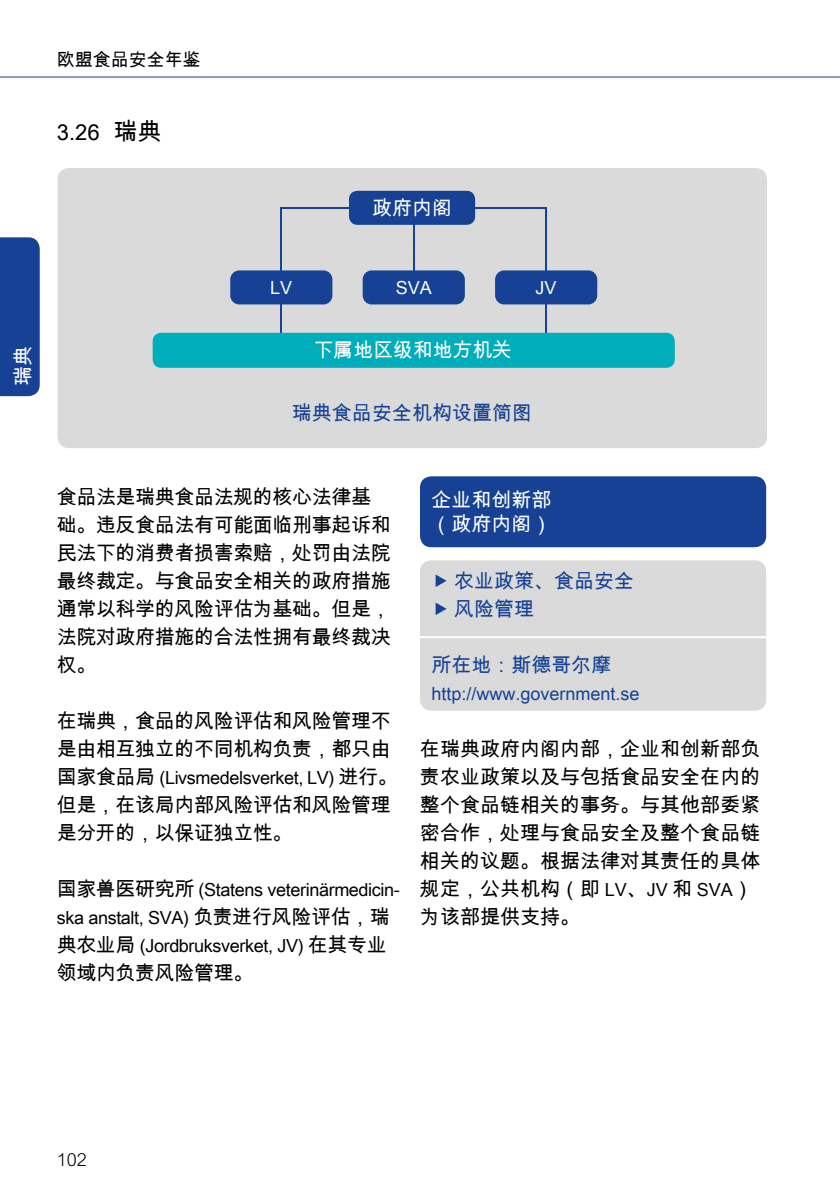
<style>
.page{position:relative;width:840px;height:1191px;background:#fff}
.page>*{position:absolute;margin:0;border:0;box-sizing:border-box;transform-origin:0 0}
.t1{font:22px "Arial Unicode MS";color:#000}
.t2{font:20px/28px "Arial Unicode MS";letter-spacing:-.02em;color:#000}
.t3{font:20px/28px "Arial Unicode MS";color:#000}
.t4{font:20px/28px "Arial Unicode MS";color:#164194}
.t5{font:20px/24px "Arial Unicode MS";color:#fff}
.t6{font:18px/28px "Arial Unicode MS";letter-spacing:-.02em;color:#000}
.t7{font:18px "Arial Unicode MS";color:#164194}
.t8{font:18px "Arial Unicode MS";color:#000}
.t9{font:18px "Arial Unicode MS";color:#fff}
.t10{font:300 18px "Arial MT Pro";color:#000}
.s1{font-size:24px}
.s2{font-size:20px}
.s3{font-size:18px}
</style>
<div class="page">
<hr style="left:0;top:77px;width:839px;height:1px;background:#164194">
<div style="left:0;top:237px;width:40px;height:159px;background:#164194"></div>
<div style="left:420px;top:560px;width:345px;height:150px;background:#dadada;border-radius:11px"></div>
<hr style="left:420px;top:636px;width:345px;height:2px;background:#fff">
<div style="left:420px;top:476px;width:345px;height:71px;background:#164194;border-radius:11px"></div>
<div style="left:58px;top:168px;width:708px;height:280px;background:#dadada;border-radius:11px"></div>
<hr style="left:412px;top:223px;width:2px;height:50px;background:#164194">
<hr style="left:280px;top:207px;width:266px;height:2px;background:#164194">
<hr style="left:280px;top:207px;width:2px;height:126px;background:#164194">
<hr style="left:544px;top:207px;width:2px;height:130px;background:#164194">
<div style="left:153px;top:333px;width:521px;height:35px;background:#00adba;border-radius:9px"></div>
<div style="left:230px;top:270px;width:102px;height:34px;background:#164194;border-radius:9px"></div>
<div style="left:362px;top:270px;width:102px;height:34px;background:#164194;border-radius:9px"></div>
<div style="left:495px;top:270px;width:102px;height:34px;background:#164194;border-radius:9px"></div>
<div style="left:349px;top:191px;width:126px;height:34px;background:#164194;border-radius:9px"></div>
<p class="t8" style="left:57px;top:47px;width:145px">欧盟食品安全年鉴</p>
<p class="t1" style="left:57px;top:116px;width:106px">3.26 <span class="s1">瑞典</span></p>
<p class="t5" style="left:11px;top:386px;width:41px;rotate:-90deg">瑞典</p>
<p class="t5" style="left:372px;top:195px;width:81px">政府内阁</p>
<p class="t9" style="left:270px;top:274px;width:24px">LV</p>
<p class="t9" style="left:395px;top:274px;width:38px">SVA</p>
<p class="t9" style="left:535px;top:274px;width:23px">JV</p>
<p class="t5" style="left:313px;top:338px;width:200px">下属地区级和地方机关</p>
<p class="t4" style="left:292px;top:398px;width:241px">瑞典食品安全机构设置简图</p>
<p class="t2" style="left:57px;top:483px;width:335px">食品法是瑞典食品法规的核心法律基础。违反食品法有可能面临刑事起诉和民法下的消费者损害索赔，处罚由法院最终裁定。与食品安全相关的政府措施通常以科学的风险评估为基础。但是，法院对政府措施的合法性拥有最终裁决权。</p>
<p class="t2" style="left:57px;top:707px;width:335px">在瑞典，食品的风险评估和风险管理不是由相互独立的不同机构负责，都只由</p>
<p class="t6" style="left:57px;top:763px;width:342px"><span class="s2">国家食品局</span> (Livsmedelsverket, LV) <span class="s2">进行。</span></p>
<p class="t2" style="left:57px;top:791px;width:335px">但是，在该局内部风险评估和风险管理是分开的，以保证独立性。</p>
<p class="t6" style="left:57px;top:875px;width:344px"><span class="s2">国家兽医研究所</span> (Statens veterinärmedicin&shy;ska anstalt, SVA) <span class="s2">负责进行风险评估，瑞典农业局</span> (Jordbruksverket, JV) <span class="s2">在其专业</span></p>
<p class="t2" style="left:57px;top:959px;width:198px">领域内负责风险管理。</p>
<p class="t5" style="left:431px;top:487px;width:122px">企业和创新部（政府内阁）</p>
<p class="t4" style="left:454px;top:567px;width:181px">农业政策、食品安全风险管理</p>
<p class="t4" style="left:431px;top:651px;width:182px">所在地：斯德哥尔摩</p>
<p class="t7" style="left:431px;top:681px;width:210px">http://www.government.se</p>
<p class="t3" style="left:420px;top:735px;width:341px">在瑞典政府内阁内部，企业和创新部负责农业政策以及与包括食品安全在内的整个食品链相关的事务。与其他部委紧密合作，处理与食品安全及整个食品链相关的议题。根据法律对其责任的具体规定，公共机构（即 <span class="s3">LV</span>、<span class="s3">JV</span> 和 <span class="s3">SVA</span>）为该部提供支持。</p>
<p class="t10" style="left:57px;top:1149px;width:32px">102</p>
</div>
